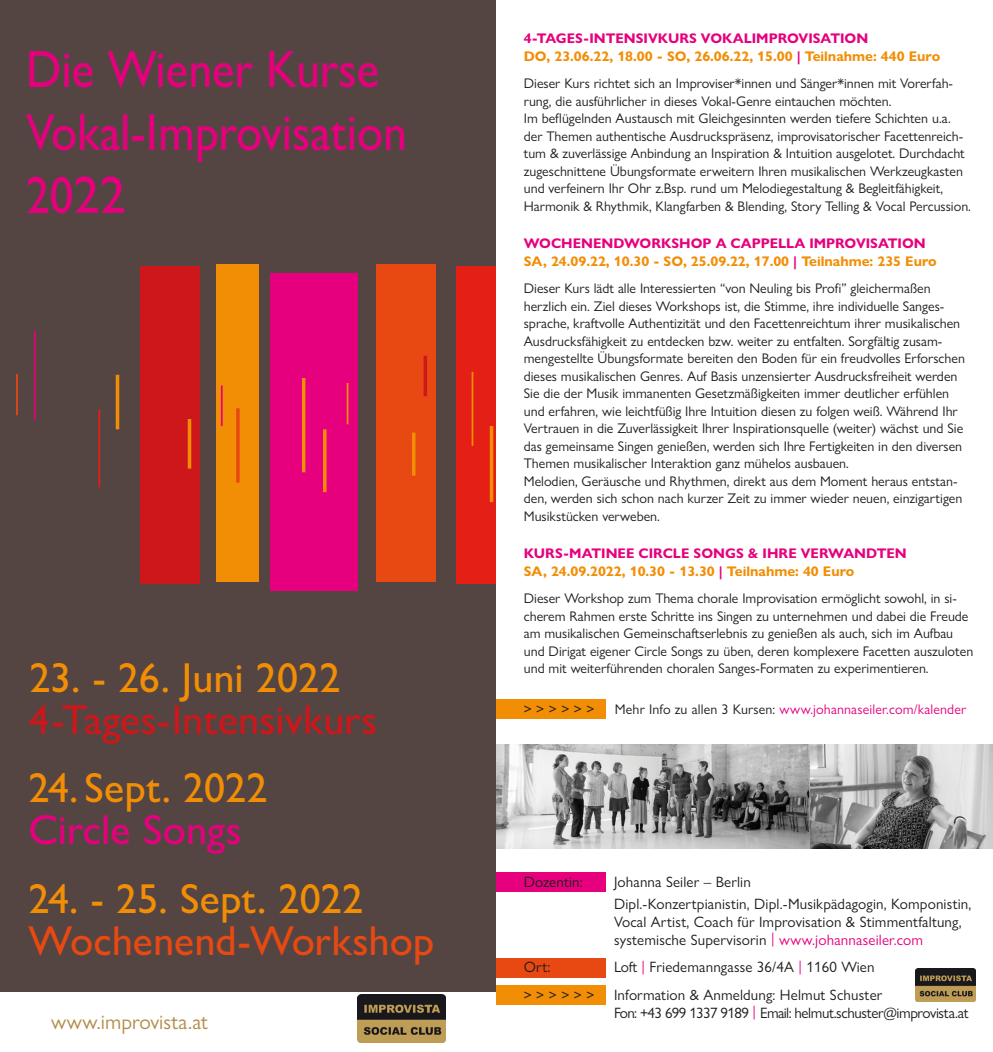
<style>
.page{position:relative;width:993px;height:1052px;background:#fff}
.page>*{position:absolute;margin:0;border:0;box-sizing:border-box;transform-origin:0 0}
.t1{font:500 52.5px/63px "Gill Sans Nova";color:#e6007e;scale:.9 1}
.t2{font:500 42px "Gill Sans Nova";color:#f28e05}
.t3{font:500 42px "Gill Sans Nova";color:#cd171a}
.t4{font:500 42px "Gill Sans Nova";color:#e84912}
.t5{font:500 42px "Gill Sans Nova";color:#e6007e}
.t6{font:21px "Gill Sans Nova";color:#b28c48}
.t7{font:15.05px/22.8px "Gill Sans Nova";letter-spacing:.01em;color:#1d1d1b}
.t8{font:15.05px/17.7px "Gill Sans Nova";letter-spacing:-.02em;color:#1d1d1b}
.t9{font:14px/17.5px "Gill Sans Nova";color:#1d1d1b}
.t10{font:700 14px/17.7px "Gill Sans Nova";color:#f28e05}
.t11{font:14px "Gill Sans Nova";letter-spacing:.01em;color:#e6007e}
.s1{color:#e6007e}
.s2{color:#1d1d1b}
</style>
<div class="page">
<div style="left:0;top:0;width:496px;height:992px;background:#554542"></div>
<img style="left:357px;top:994px;width:88px;height:48px">
<div style="left:141px;top:266px;width:59px;height:318px;background:#cd171a"></div>
<div style="left:217px;top:264px;width:42px;height:317px;background:#f28e05"></div>
<div style="left:270px;top:273px;width:88px;height:317px;background:#e6007e"></div>
<div style="left:376px;top:264px;width:60px;height:317px;background:#e84912"></div>
<div style="left:456px;top:266px;width:40px;height:318px;background:#e41f16"></div>
<hr style="left:16px;top:374px;width:2px;height:41px;background:#e84912">
<hr style="left:98px;top:409px;width:2px;height:78px;background:#e41f16">
<hr style="left:116px;top:375px;width:3px;height:54px;background:#f28e05">
<hr style="left:188px;top:419px;width:3px;height:49px;background:#f28e05">
<hr style="left:221px;top:385px;width:1px;height:41px;background:#e6007e">
<hr style="left:236px;top:408px;width:3px;height:75px;background:#e84912">
<hr style="left:302px;top:378px;width:3px;height:94px;background:#f28e05">
<hr style="left:323px;top:429px;width:3px;height:63px;background:#f28e05">
<hr style="left:346px;top:383px;width:2px;height:41px;background:#f28e05">
<hr style="left:412px;top:432px;width:3px;height:43px;background:#f28e05">
<svg style="left:423px;top:356px;width:4px;height:40px"></svg>
<hr style="left:471px;top:372px;width:2px;height:74px;background:#f28e05">
<svg style="left:489px;top:426px;width:4px;height:76px"></svg>
<hr style="left:34px;top:331px;width:2px;height:89px;background:#e6007e">
<div style="left:496px;top:985px;width:109px;height:20px;background:#f28e05"></div>
<div style="left:496px;top:957px;width:109px;height:20px;background:#e84912"></div>
<img style="left:496px;top:744px;width:496px;height:104px">
<div style="left:496px;top:872px;width:109px;height:20px;background:#e6007e"></div>
<div style="left:496px;top:699px;width:109px;height:20px;background:#f28e05"></div>
<img style="left:915px;top:968px;width:59px;height:33px">
<h1 class="t1" style="left:26px;top:37px;width:424px">Die Wiener Kurse<br>Vokal-Improvisation<br>2022</h1>
<h2 class="t2" style="left:29px;top:652px;width:312px">23. - 26. Juni 2022</h2>
<h2 class="t3" style="left:28px;top:694px;width:350px">4-Tages-Intensivkurs</h2>
<h2 class="t2" style="left:28px;top:762px;width:240px">24. Sept. 2022</h2>
<h2 class="t5" style="left:28px;top:804px;width:215px">Circle Songs</h2>
<h2 class="t2" style="left:28px;top:873px;width:336px">24. - 25. Sept. 2022</h2>
<h2 class="t4" style="left:28px;top:915px;width:407px">Wochenend-Workshop</h2>
<h3 class="t6" style="left:51px;top:1009px;width:159px">www.improvista.at</h3>
<p class="t10" style="left:523px;top:29px;width:418px"><span class="s1">4-TAGES-INTENSIVKURS VOKALIMPROVISATION<br></span>DO, 23.06.22, 18.00 - SO, 26.06.22, 15.00 <span class="s1">|</span> Teilnahme: 440 Euro</p>
<p class="t9" style="left:523px;top:74px;width:448px">Dieser Kurs richtet sich an Improviser*innen und Sänger*innen mit Vorerfah&shy;rung, die ausführlicher in dieses Vokal-Genre eintauchen möchten.<br>Im beflügelnden Austausch mit Gleichgesinnten werden tiefere Schichten u.a. der Themen authentische Ausdruckspräsenz, improvisatorischer Facettenreich&shy;tum &amp; zuverlässige Anbindung an Inspiration &amp; Intuition ausgelotet. Durchdacht zugeschnittene Übungsformate erweitern Ihren musikalischen Werkzeugkasten und verfeinern Ihr Ohr z.Bsp. rund um Melodiegestaltung &amp; Begleitfähigkeit, Harmonik &amp; Rhythmik, Klangfarben &amp; Blending, Story Telling &amp; Vocal Percussion.</p>
<p class="t10" style="left:523px;top:234px;width:414px"><span class="s1">WOCHENENDWORKSHOP A CAPPELLA IMPROVISATION<br></span>SA, 24.09.22, 10.30 - SO, 25.09.22, 17.00 <span class="s1">|</span> Teilnahme: 235 Euro</p>
<p class="t9" style="left:523px;top:280px;width:442px">Dieser Kurs lädt alle Interessierten “von Neuling bis Profi” gleichermaßen herzlich ein. Ziel dieses Workshops ist, die Stimme, ihre individuelle Sanges&shy;sprache, kraftvolle Authentizität und den Facettenreichtum ihrer musikalischen Ausdrucksfähigkeit zu entdecken bzw. weiter zu entfalten. Sorgfältig zusam&shy;mengestellte Übungsformate bereiten den Boden für ein freudvolles Erforschen dieses musikalischen Genres. Auf Basis unzensierter Ausdrucksfreiheit werden Sie die der Musik immanenten Gesetzmäßigkeiten immer deutlicher erfühlen und erfahren, wie leichtfüßig Ihre Intuition diesen zu folgen weiß. Während Ihr Vertrauen in die Zuverlässigkeit Ihrer Inspirationsquelle (weiter) wächst und Sie das gemeinsame Singen genießen, werden sich Ihre Fertigkeiten in den diversen Themen musikalischer Interaktion ganz mühelos ausbauen.<br>Melodien, Geräusche und Rhythmen, direkt aus dem Moment heraus entstan&shy;den, werden sich schon nach kurzer Zeit zu immer wieder neuen, einzigartigen Musikstücken verweben.</p>
<p class="t10" style="left:523px;top:545px;width:384px"><span class="s1">KURS-MATINEE CIRCLE SONGS &amp; IHRE VERWANDTEN<br></span>SA, 24.09.2022, 10.30 - 13.30 <span class="s1">|</span> Teilnahme: 40 Euro</p>
<p class="t9" style="left:523px;top:590px;width:451px">Dieser Workshop zum Thema chorale Improvisation ermöglicht sowohl, in si&shy;cherem Rahmen erste Schritte ins Singen zu unternehmen und dabei die Freude am musikalischen Gemeinschaftserlebnis zu genießen als auch, sich im Aufbau und Dirigat eigener Circle Songs zu üben, deren komplexere Facetten auszuloten und mit weiterführenden choralen Sanges-Formaten zu experimentieren.</p>
<p class="t7" style="left:523px;top:697px;width:72px">&gt; &gt; &gt; &gt; &gt; &gt;</p>
<p class="t11" style="left:614px;top:700px;width:353px"><span class="s2">Mehr Info zu allen 3 Kursen:</span> www.johannaseiler.com/kalender</p>
<p class="t7" style="left:523px;top:870px;width:60px">Dozentin:</p>
<p class="t7" style="left:613px;top:870px;width:359px">Johanna Seiler – Berlin<br>Dipl.-Konzertpianistin, Dipl.-Musikpädagogin, Komponistin,</p>
<p class="t7" style="left:614px;top:913px;width:349px;line-height:17.7px">Vocal Artist, Coach für Improvisation &amp; Stimmentfaltung, systemische Supervisorin <span class="s1">| www.johannaseiler.com</span></p>
<p class="t7" style="left:523px;top:955px;width:28px">Ort:</p>
<p class="t7" style="left:613px;top:955px;width:262px">Loft <span class="s1">|</span> Friedemanngasse 36/4A <span class="s1">|</span> 1160 Wien</p>
<p class="t7" style="left:523px;top:983px;width:72px">&gt; &gt; &gt; &gt; &gt; &gt;</p>
<p class="t8" style="left:613px;top:986px;width:356px">Information &amp; Anmeldung: Helmut Schuster<br>Fon: +43 699 1337 9189 <span class="s1">|</span> Email: helmut.schuster@improvista.at</p>
</div>
